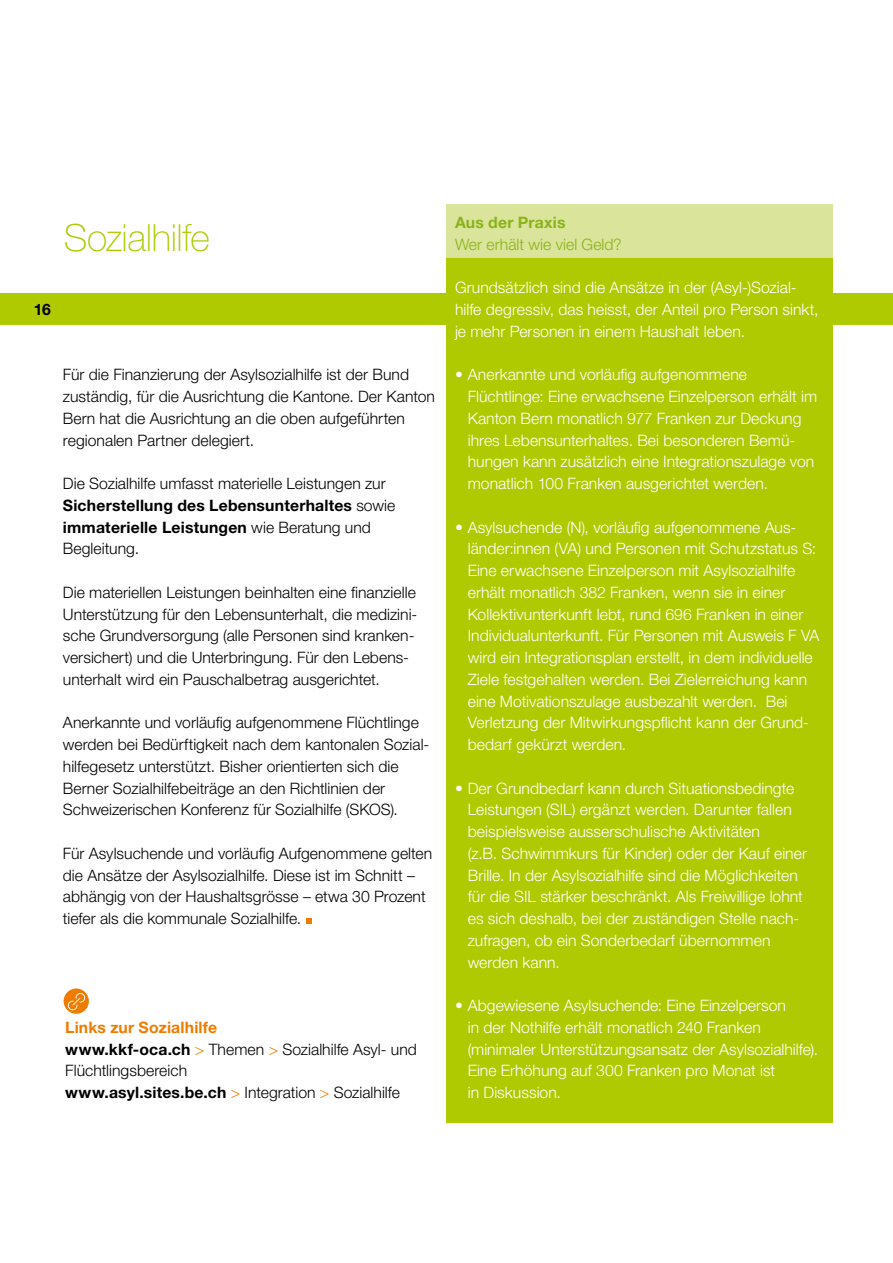
<style>
.page{position:relative;width:893px;height:1263px;background:#fff}
.page>*{position:absolute;margin:0;border:0;box-sizing:border-box;transform-origin:0 0}
.t1{font:100 37.5px "Helvetica Neue LT Pro";letter-spacing:-.01em;color:#afca00}
.t2{font:300 15.75px/21.8px "Helvetica Neue LT Pro";letter-spacing:.005em;color:#fff}
.t3{font:300 15.75px/21.8px "Helvetica Neue LT Pro";color:#000}
.t4{font:300 15.75px "Helvetica Neue LT Pro";letter-spacing:.005em;color:#89b319}
.t5{font:700 15.75px "Helvetica Neue LT Pro";letter-spacing:.015em;color:#89b319}
.t6{font:700 15.75px "Helvetica Neue LT Pro";color:#000}
.s1{font-weight:700}
.s2{font-weight:700;color:#ef7c00}
.s3{color:#ef7c00}
</style>
<div class="page">
<div style="left:0;top:293px;width:893px;height:31px;background:#afca00"></div>
<div style="left:446px;top:205px;width:387px;height:918px;background:#afca00"></div>
<div style="left:446px;top:205px;width:387px;height:53px;background:#dae49a"></div>
<svg style="left:306px;top:918px;width:6px;height:6px"></svg>
<svg style="left:63px;top:987px;width:27px;height:28px"></svg>
<div style="left:62px;top:986px;width:29px;height:30px;border:2px solid #fff;border-radius:50%"></div>
<svg style="left:68px;top:993px;width:17px;height:17px"></svg>
<h1 class="t1" style="left:64px;top:216px;width:148px">Sozialhilfe</h1>
<p class="t6" style="left:34px;top:299px;width:19px">16</p>
<p class="t3" style="left:63px;top:363px;width:374px">Für die Finanzierung der Asylsozialhilfe ist der Bund zuständig, für die Ausrichtung die Kantone. Der Kanton Bern hat die Ausrichtung an die oben aufgeführten regionalen Partner delegiert.</p>
<p class="t3" style="left:63px;top:472px;width:334px">Die Sozialhilfe umfasst materielle Leistungen zur <span class="s1">Sicherstellung des Lebensunterhaltes</span> sowie <span class="s1">immaterielle Leistungen</span> wie Beratung und Begleitung.</p>
<p class="t3" style="left:63px;top:581px;width:356px">Die materiellen Leistungen beinhalten eine finanzielle Unterstützung für den Lebensunterhalt, die medizini&shy;sche Grundversorgung (alle Personen sind kranken&shy;versichert) und die Unterbringung. Für den Lebens&shy;unterhalt wird ein Pauschalbetrag ausgerichtet.</p>
<p class="t3" style="left:63px;top:711px;width:368px">Anerkannte und vorläufig aufgenommene Flüchtlinge werden bei Bedürftigkeit nach dem kantonalen Sozial&shy;hilfegesetz unterstützt. Bisher orientierten sich die Berner Sozialhilfebeiträge an den Richtlinien der Schweizerischen Konferenz für Sozialhilfe (SKOS).</p>
<p class="t3" style="left:63px;top:842px;width:371px">Für Asylsuchende und vorläufig Aufgenommene gelten die Ansätze der Asylsozialhilfe. Diese ist im Schnitt – abhängig von der Haushaltsgrösse – etwa 30 Prozent tiefer als die kommunale Sozialhilfe.</p>
<p class="t3" style="left:65px;top:1016px;width:353px"><span class="s2">Links zur Sozialhilfe<br></span><span class="s1">www.kkf-oca.ch</span> <span class="s3">&gt;</span> Themen <span class="s3">&gt;</span> Sozialhilfe Asyl- und Flüchtlingsbereich<br><span class="s1">www.asyl.sites.be.ch</span> <span class="s3">&gt;</span> Integration <span class="s3">&gt;</span> Sozialhilfe</p>
<p class="t5" style="left:455px;top:212px;width:112px">Aus der Praxis</p>
<p class="t4" style="left:455px;top:235px;width:168px">Wer erhält wie viel Geld?</p>
<p class="t2" style="left:455px;top:276px;width:365px">Grundsätzlich sind die Ansätze in der (Asyl-)Sozial&shy;hilfe degressiv, das heisst, der Anteil pro Person sinkt, je mehr Personen in einem Haushalt leben.</p>
<p class="t2" style="left:468px;top:363px;width:351px;text-indent:-13px">• Anerkannte und vorläufig aufgenommene Flüchtlinge: Eine erwachsene Einzelperson erhält im Kanton Bern monatlich 977 Franken zur Deckung ihres Lebensunterhaltes. Bei besonderen Bemü&shy;hungen kann zusätzlich eine Integrationszulage von monatlich 100 Franken ausgerichtet werden.</p>
<p class="t2" style="left:468px;top:516px;width:353px;text-indent:-13px">• Asylsuchende (N), vorläufig aufgenommene Aus&shy;länder:innen (VA) und Personen mit Schutzstatus S:<br>Eine erwachsene Einzelperson mit Asylsozialhilfe erhält monatlich 382 Franken, wenn sie in einer Kollektivunterkunft lebt, rund 696 Franken in einer Individualunterkunft. Für Personen mit Ausweis F VA wird ein Integrationsplan erstellt, in dem individuelle Ziele festgehalten werden. Bei Zielerreichung kann eine Motivationszulage ausbezahlt werden. Bei Verletzung der Mitwirkungspflicht kann der Grund&shy;bedarf gekürzt werden.</p>
<p class="t2" style="left:468px;top:777px;width:341px;text-indent:-13px">• Der Grundbedarf kann durch Situationsbedingte Leistungen (SIL) ergänzt werden. Darunter fallen beispielsweise ausserschulische Aktivitäten<br>(z.B. Schwimmkurs für Kinder) oder der Kauf einer Brille. In der Asylsozialhilfe sind die Möglichkeiten für die SIL stärker beschränkt. Als Freiwillige lohnt es sich deshalb, bei der zuständigen Stelle nach&shy;zufragen, ob ein Sonderbedarf übernommen werden kann.</p>
<p class="t2" style="left:468px;top:994px;width:352px;text-indent:-13px">• Abgewiesene Asylsuchende: Eine Einzelperson<br>in der Nothilfe erhält monatlich 240 Franken (minimaler Unterstützungsansatz der Asylsozialhilfe).<br>Eine Erhöhung auf 300 Franken pro Monat ist<br>in Diskussion.</p>
</div>
